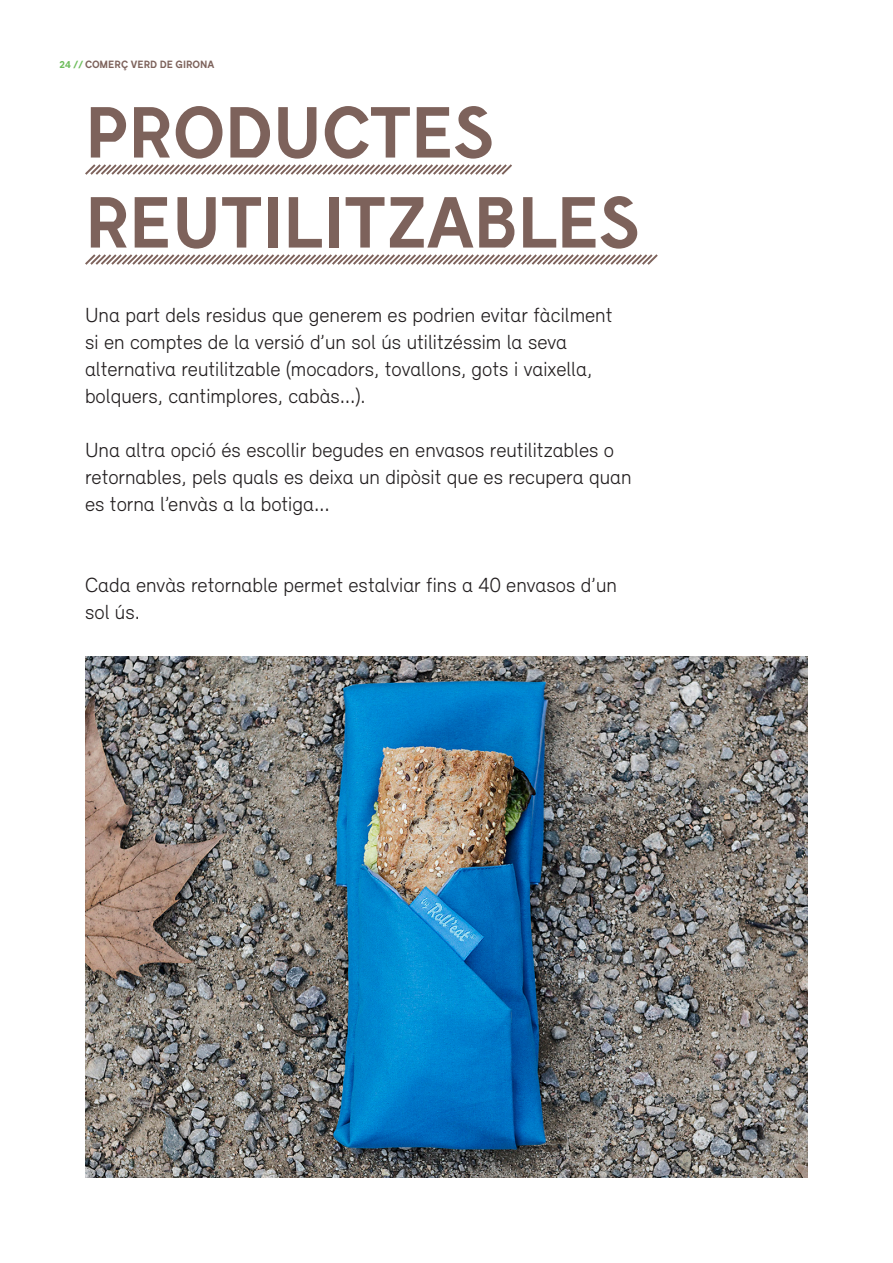
<style>
.page{position:relative;width:893px;height:1263px;background:#fff}
.page>*{position:absolute;margin:0;border:0;box-sizing:border-box;transform-origin:0 0}
.t1{font:700 72px/90px "Rezero";color:#7d625b}
.t2{font:300 21px/27px "Relevant";color:#231f20}
.t3{font:700 10.5px "Rezero";color:#7d625b}
.s1{font-family:"Relevant";font-weight:900;color:#6ebd5c}
</style>
<div class="page">
<svg style="left:85px;top:164px;width:427px;height:11px"></svg>
<svg style="left:85px;top:254px;width:573px;height:11px"></svg>
<img style="left:85px;top:656px;width:723px;height:522px">
<p class="t3" style="left:59px;top:59px;width:156px"><span class="s1">24 //</span> COMERÇ VERD DE GIRONA</p>
<h1 class="t1" style="left:85px;top:88px;width:556px">PRODUCTES<br>REUTILITZABLES</h1>
<p class="t2" style="left:85px;top:302px;width:529px">Una part dels residus que generem es podrien evitar fàcilment si en comptes de la versió d’un sol ús utilitzéssim la seva alternativa reutilitzable (mocadors, tovallons, gots i vaixella, bolquers, cantimplores, cabàs…).</p>
<p class="t2" style="left:85px;top:437px;width:548px">Una altra opció és escollir begudes en envasos reutilitzables o retornables, pels quals es deixa un dipòsit que es recupera quan es torna l’envàs a la botiga…</p>
<p class="t2" style="left:85px;top:572px;width:533px">Cada envàs retornable permet estalviar fins a 40 envasos d’un sol ús.</p>
</div>
